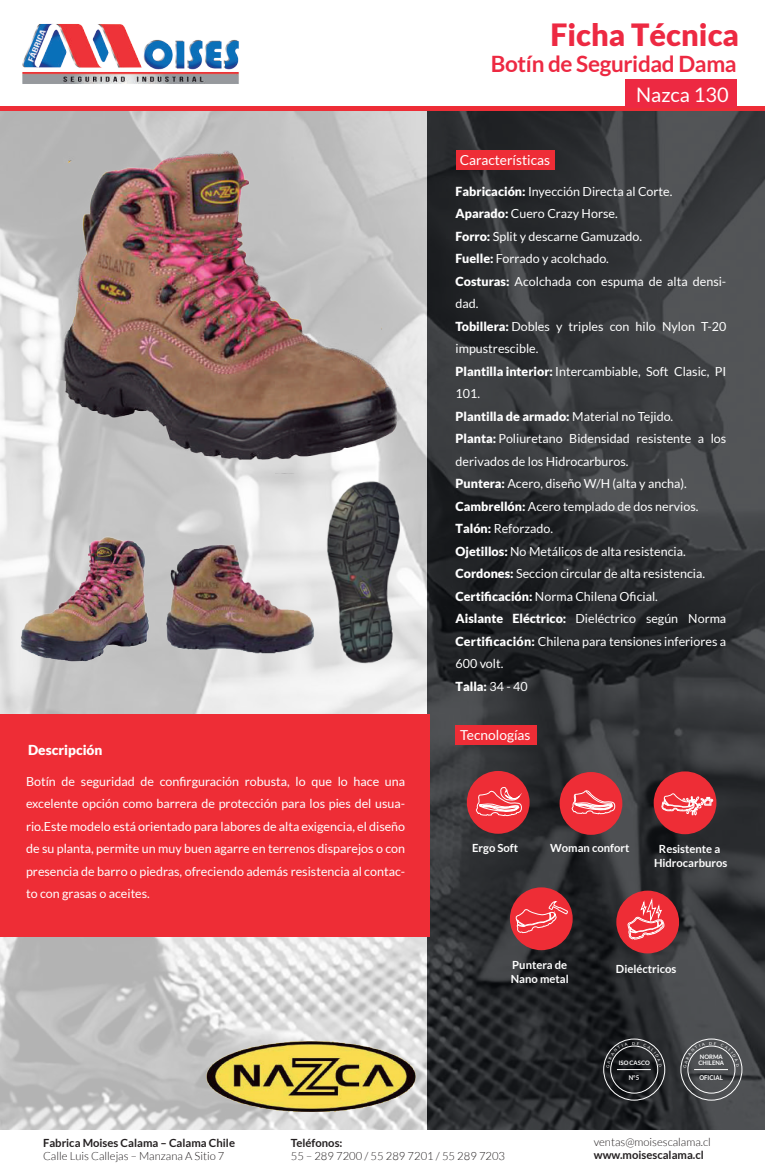
<style>
.page{position:relative;width:765px;height:1170px;background:#fff}
.page>*{position:absolute;margin:0;border:0;box-sizing:border-box;transform-origin:0 0}
.t1{font:900 30.62px "Lato";color:#ed2942}
.t2{font:700 22.5px "Lato";letter-spacing:-.015em;color:#ed2942}
.t3{font:20px "Lato";color:#fff}
.t4{font:13.75px "Lato";color:#fff}
.t5{font:900 13.75px "Lato";color:#fff}
.t6{font:12.5px/22.5px "Lato";color:#fff}
.t7{font:300 11.25px "Lato";color:#231f20}
.t8{font:700 11.25px/13.8px "Lato";color:#fff;text-align:center}
.t9{font:700 11.25px "Lato";color:#231f20}
.t10{font:700 6.62px "Lato";color:#fff;scale:.91 1}
.t11{font:700 6.12px "Lato";color:#fff}
.s1{font-weight:900}
</style>
<div class="page">
<img style="left:0;top:111px;width:765px;height:1018px">
<hr style="left:0;top:107px;width:765px;height:4px;background:#ee2d36">
<img style="left:22px;top:23px;width:217px;height:61px">
<div style="left:0;top:714px;width:429px;height:222px;background:#ee2d36"></div>
<div style="left:610px;top:1045px;width:48px;height:48px;border:1px solid #fff;border-radius:50%"></div>
<div style="left:603px;top:1038px;width:62px;height:62px;border:1px solid #fff;border-radius:50%"></div>
<hr style="left:617px;top:1069px;width:34px;height:1px;background:#fff">
<div style="left:688px;top:1045px;width:47px;height:48px;border:1px solid #fff;border-radius:50%"></div>
<div style="left:681px;top:1038px;width:61px;height:62px;border:1px solid #fff;border-radius:50%"></div>
<hr style="left:694px;top:1069px;width:34px;height:1px;background:#fff">
<img style="left:38px;top:150px;width:396px;height:339px">
<img style="left:8px;top:534px;width:144px;height:135px">
<img style="left:152px;top:529px;width:168px;height:144px">
<img style="left:311px;top:472px;width:110px;height:200px">
<div style="left:467px;top:771px;width:63px;height:62px;background:#ee2d36;border-radius:50%"></div>
<svg style="left:476px;top:787px;width:46px;height:30px"></svg>
<div style="left:560px;top:772px;width:62px;height:62px;background:#ee2d36;border-radius:50%"></div>
<svg style="left:572px;top:790px;width:43px;height:25px"></svg>
<div style="left:654px;top:771px;width:62px;height:63px;background:#ee2d36;border-radius:50%"></div>
<svg style="left:661px;top:793px;width:52px;height:25px"></svg>
<div style="left:510px;top:887px;width:63px;height:63px;background:#ee2d36;border-radius:50%"></div>
<svg style="left:515px;top:900px;width:53px;height:34px"></svg>
<div style="left:616px;top:890px;width:63px;height:63px;background:#ee2d36;border-radius:50%"></div>
<svg style="left:626px;top:899px;width:38px;height:41px"></svg>
<img style="left:207px;top:1041px;width:208px;height:70px">
<div style="left:625px;top:79px;width:111px;height:29px;background:#ed2942"></div>
<div style="left:456px;top:150px;width:99px;height:20px;background:#ee2d36"></div>
<div style="left:456px;top:725px;width:81px;height:20px;background:#ee2d36"></div>
<svg style="left:606px;top:1041px;width:56px;height:27px;background:#2e3033"></svg>
<svg style="left:683px;top:1041px;width:56px;height:27px;background:#5b5d5f"></svg>
<h1 class="t1" style="left:550px;top:17px;width:190px">Ficha Técnica</h1>
<h2 class="t2" style="left:491px;top:50px;width:247px">Botín de Seguridad Dama</h2>
<h3 class="t3" style="left:636px;top:84px;width:94px">Nazca 130</h3>
<p class="t4" style="left:460px;top:153px;width:92px">Características</p>
<p class="t5" style="left:28px;top:741px;width:76px">Descripción</p>
<p class="t6" style="left:26px;top:769px;width:381px;text-align:justify">Botín de seguridad de confirguración robusta, lo que lo hace una excelente opción como barrera de protección para los pies del usua&shy;rio.Este modelo está orientado para labores de alta exigencia, el diseño de su planta, permite un muy buen agarre en terrenos disparejos o con presencia de barro o piedras, ofreciendo además resistencia al contac&shy;to con grasas o aceites.</p>
<p class="t6" style="left:456px;top:180px;width:272px"><span class="s1">Fabricación:</span> Inyección Directa al Corte.<br><span class="s1">Aparado:</span> Cuero Crazy Horse.<br><span class="s1">Forro:</span> Split y descarne Gamuzado.<br><span class="s1">Fuelle:</span> Forrado y acolchado.<br><span class="s1">Costuras:</span> Acolchada con espuma de alta densi&shy;dad.<br><span class="s1">Tobillera:</span> Dobles y triples con hilo Nylon T-20 impustrescible.<br><span class="s1">Plantilla interior:</span> Intercambiable, Soft Clasic, PI 101.<br><span class="s1">Plantilla de armado:</span> Material no Tejido.<br><span class="s1">Planta:</span> Poliuretano Bidensidad resistente a los derivados de los Hidrocarburos.<br><span class="s1">Puntera:</span> Acero, diseño W/H (alta y ancha).<br><span class="s1">Cambrellón:</span> Acero templado de dos nervios.<br><span class="s1">Talón:</span> Reforzado.<br><span class="s1">Ojetillos:</span> No Metálicos de alta resistencia.<br><span class="s1">Cordones:</span> Seccion circular de alta resistencia.<br><span class="s1">Certificación:</span> Norma Chilena Oficial.<br><span class="s1">Aislante Eléctrico:</span> Dieléctrico según Norma <span class="s1">Certificación:</span> Chilena para tensiones inferiores a 600 volt.<br><span class="s1">Talla:</span> 34 - 40</p>
<p class="t4" style="left:460px;top:727px;width:72px">Tecnologías</p>
<p class="t8" style="left:472px;top:840px;width:48px">Ergo Soft</p>
<p class="t8" style="left:550px;top:840px;width:81px">Woman confort</p>
<p class="t8" style="left:654px;top:841px;width:75px">Resistente a<br>Hidrocarburos</p>
<p class="t8" style="left:511px;top:957px;width:60px;text-align:left">Puntera de<br>Nano metal</p>
<p class="t8" style="left:616px;top:961px;width:62px">Dieléctricos</p>
<p class="t11" style="left:619px;top:1059px;width:33px">ISO CASCO</p>
<p class="t10" style="left:629px;top:1073px;width:13px">N°5</p>
<p class="t11" style="left:700px;top:1053px;width:24px">NORMA</p>
<p class="t10" style="left:699px;top:1073px;width:27px">OFICIAL</p>
<p class="t11" style="left:699px;top:1059px;width:27px">CHILENA</p>
<p class="t9" style="left:43px;top:1136px;width:193px">Fabrica Moises Calama – Calama Chile</p>
<p class="t7" style="left:43px;top:1149px;width:183px">Calle Luis Callejas – Manzana A Sitio 7</p>
<p class="t9" style="left:291px;top:1136px;width:53px">Teléfonos:</p>
<p class="t7" style="left:291px;top:1149px;width:216px">55 – 289 7200 / 55 289 7201 / 55 289 7203</p>
<p class="t7" style="left:594px;top:1135px;width:119px">ventas@moisescalama.cl</p>
<p class="t9" style="left:594px;top:1148px;width:112px">www.moisescalama.cl</p>
</div>
